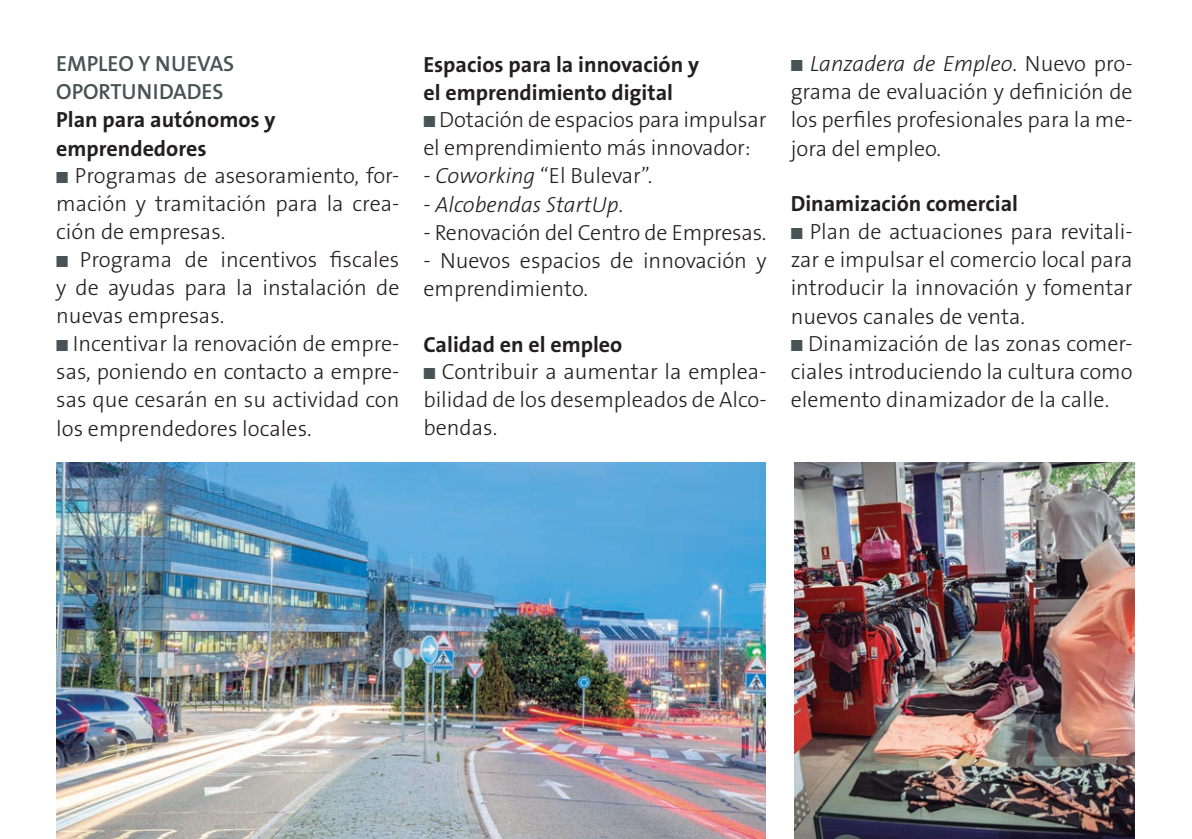
<style>
.page{position:relative;width:1192px;height:839px;background:#fff}
.page>*{position:absolute;margin:0;border:0;box-sizing:border-box;transform-origin:0 0}
.t1{font:300 22px/28px "The Sans B3";color:#231f20;text-align:justify}
.t2{font:700 22px/28px "The Sans B7";color:#231f20}
.t3{font:600 22px/28px "The Sans B6";color:#475354}
.t4{font:italic 300 22px "The Sans B3";color:#231f20}
.s1{color:#475354}
.s2{font-style:italic}
.s3{font-style:normal}
</style>
<div class="page">
<img style="left:56px;top:463px;width:709px;height:376px">
<img style="left:795px;top:463px;width:339px;height:376px">
<p class="t3" style="left:56px;top:51px;width:180px">EMPLEO Y NUEVAS<br>OPORTUNIDADES</p>
<p class="t2" style="left:56px;top:107px;width:221px">Plan para autónomos y emprendedores</p>
<p class="t1" style="left:56px;top:163px;width:345px"><span class="s1">■</span> Programas de asesoramiento, for&shy;mación y tramitación para la crea&shy;ción de empresas.</p>
<p class="t1" style="left:56px;top:247px;width:345px"><span class="s1">■</span> Programa de incentivos fiscales y de ayudas para la instalación de nuevas empresas.</p>
<p class="t1" style="left:56px;top:331px;width:345px"><span class="s1">■</span> Incentivar la renovación de empre&shy;sas, poniendo en contacto a empre&shy;sas que cesarán en su actividad con los emprendedores locales.</p>
<p class="t2" style="left:423px;top:51px;width:277px">Espacios para la innovación y el emprendimiento digital</p>
<p class="t1" style="left:423px;top:107px;width:344px"><span class="s1">■</span> Dotación de espacios para impulsar el emprendimiento más innovador:</p>
<p class="t1" style="left:423px;top:163px;width:230px">- <span class="s2">Coworking</span> “El Bulevar”.</p>
<p class="t4" style="left:423px;top:192px;width:201px"><span class="s3">-</span> Alcobendas StartUp<span class="s3">.</span></p>
<p class="t1" style="left:423px;top:219px;width:344px">- Renovación del Centro de Empresas.</p>
<p class="t1" style="left:423px;top:247px;width:344px">- Nuevos espacios de innovación y emprendimiento.</p>
<p class="t2" style="left:423px;top:331px;width:200px">Calidad en el empleo</p>
<p class="t1" style="left:423px;top:359px;width:344px"><span class="s1">■</span> Contribuir a aumentar la emplea&shy;bilidad de los desempleados de Alco&shy;bendas.</p>
<p class="t1" style="left:790px;top:51px;width:343px"><span class="s1">■</span> <span class="s2">Lanzadera de Empleo</span>. Nuevo pro&shy;grama de evaluación y definición de los perfiles profesionales para la me&shy;jora del empleo.</p>
<p class="t2" style="left:790px;top:191px;width:229px">Dinamización comercial</p>
<p class="t1" style="left:790px;top:219px;width:343px"><span class="s1">■</span> Plan de actuaciones para revitali&shy;zar e impulsar el comercio local para introducir la innovación y fomentar nuevos canales de venta.</p>
<p class="t1" style="left:790px;top:331px;width:343px"><span class="s1">■</span> Dinamización de las zonas comer&shy;ciales introduciendo la cultura como elemento dinamizador de la calle.</p>
</div>
